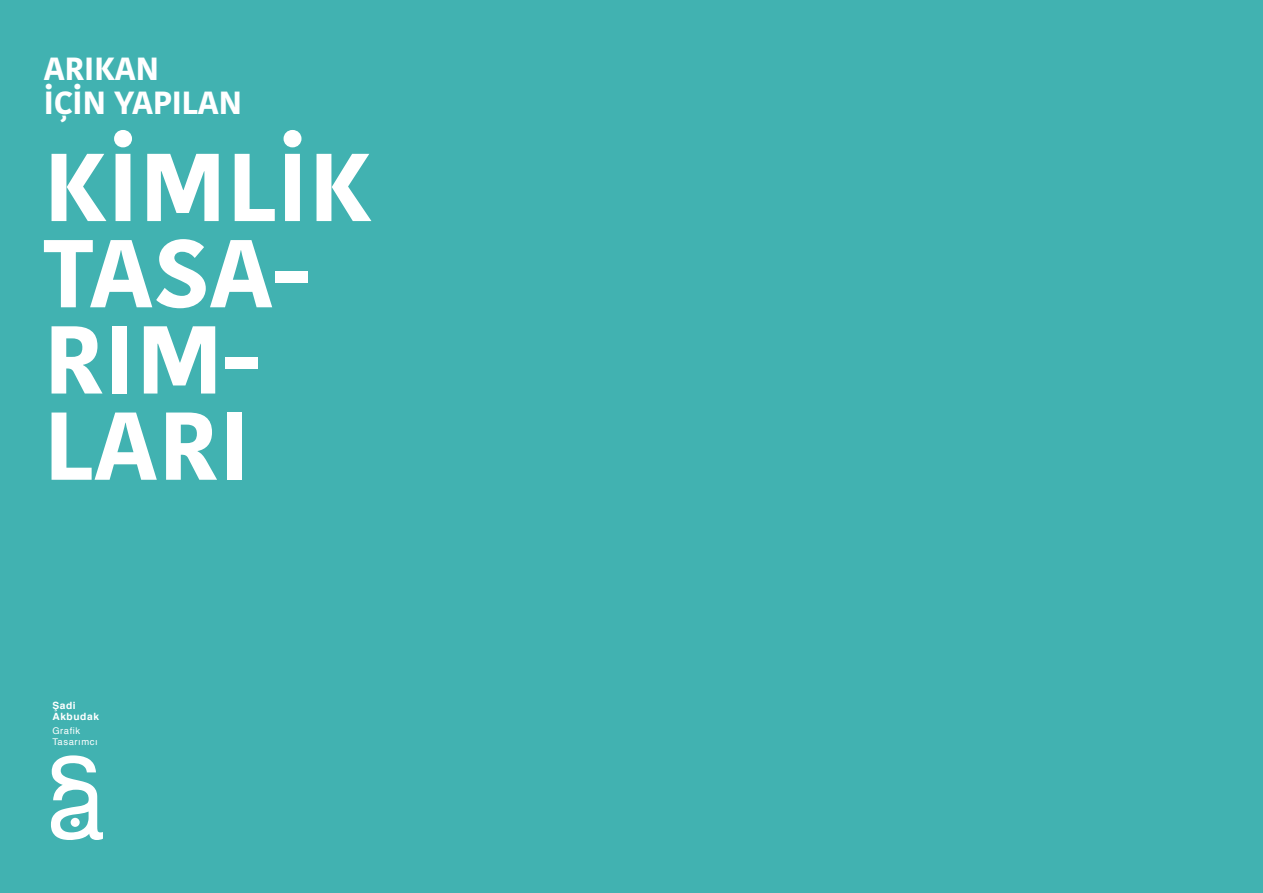
<style>
.page{position:relative;width:1263px;height:893px;background:#41b2b1}
.page>*{position:absolute;margin:0;border:0;box-sizing:border-box;transform-origin:0 0}
.t1{font:700 95.85px/86.2px "Kohinoor Devanagari";color:#fff}
.t2{font:700 31.95px/34.8px "Kohinoor Devanagari";letter-spacing:-.02em;color:#fff}
.t3{font:700 10.05px/11.4px "Helvetica";letter-spacing:.06em;color:#fff}
.t4{font:9.3px/11.7px "Helvetica";letter-spacing:.06em;color:#fff}
</style>
<div class="page">
<svg style="left:51px;top:755px;width:52px;height:85px"></svg>
<p class="t2" style="left:44px;top:51px;width:200px">ARIKAN<br>İÇİN YAPILAN</p>
<p class="t1" style="left:44px;top:145px;width:330px">KİMLİK<br>TASA-<br>RIM-<br>LARI</p>
<p class="t3" style="left:52px;top:699px;width:48px">Şadi<br>Akbudak</p>
<p class="t4" style="left:52px;top:725px;width:47px">Grafik<br>Tasarımcı</p>
</div>
